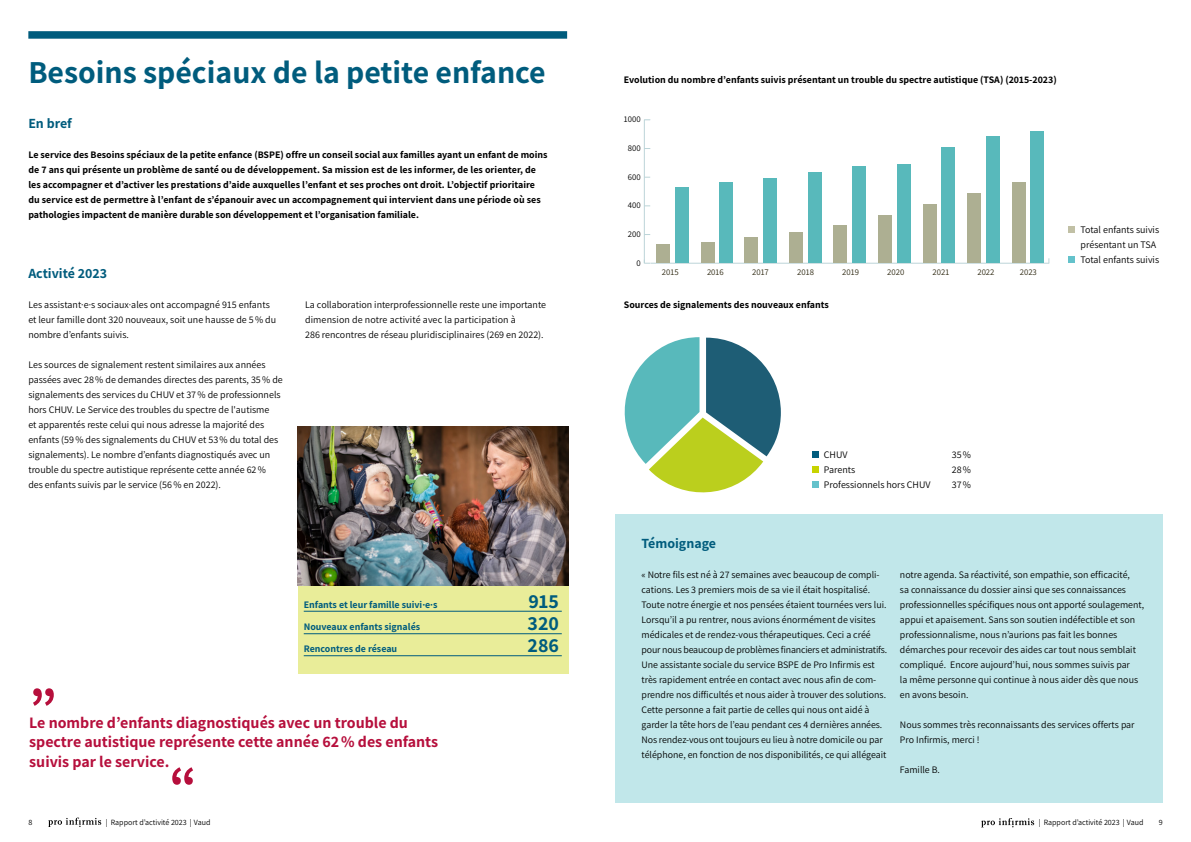
<style>
.page{position:relative;width:1191px;height:842px;background:#fff}
.page>*{position:absolute;margin:0;border:0;box-sizing:border-box;transform-origin:0 0}
.t1{font:700 52.8px "Assistant";color:#b60f3c}
.FR_H1-Überschrift{font:700 32px "Assistant";color:#005c7d}
.FR_P-Zahlen_mit_Linie{font:700 20px "Assistant";color:#005c7e}
.t2{font:700 16px/19.5px "Assistant";color:#b60f3c}
.FR_H2-14pt{font:700 14px "Assistant";color:#005c7d}
.FR_P-Grundtext_10pt{font:10px/15px "Assistant";color:#000}
.FR_P-Grundtext_bold_10pt{font:700 10px/15px "Assistant";letter-spacing:.005em;color:#000}
.FR_H3-10pt{font:700 10px "Assistant";color:#000}
.FR_P-Zahlen_mit_Linie-2{font:700 10px "Assistant";color:#005c7e}
.FR_P-Grafiklegende{font:10px "Assistant";color:#000}
.FR_P-Grundtext_10pt-2{font:9.9px/15px "Assistant";color:#000}
.t3{font:8.7px "Assistant";color:#2f2912}
.t4{font:8.7px "Assistant";color:#000}
.t5{font:8px "Assistant";color:#000}
</style>
<div class="page">
<div style="left:28px;top:31px;width:539px;height:8px;background:#005c7d"></div>
<svg style="left:981px;top:818px;width:53px;height:9px"></svg>
<svg style="left:48px;top:818px;width:53px;height:9px"></svg>
<div style="left:615px;top:514px;width:547px;height:288px;background:#c1e7ea"></div>
<div style="left:298px;top:580px;width:270px;height:94px;background:#e9ed99"></div>
<div style="left:812px;top:451px;width:6px;height:7px;background:#005c7e"></div>
<svg style="left:812px;top:466px;width:6px;height:6px"></svg>
<div style="left:812px;top:481px;width:6px;height:7px;background:#64c2cb"></div>
<svg style="left:624px;top:337px;width:157px;height:156px"></svg>
<hr style="left:650px;top:263px;width:399px;height:1px;background:#bcd4d8">
<hr style="left:644px;top:120px;width:1px;height:143px;background:#bcd4d8">
<div style="left:1030px;top:132px;width:14px;height:131px;background:#58b9bb"></div>
<div style="left:986px;top:137px;width:13px;height:126px;background:#58b9bb"></div>
<div style="left:941px;top:148px;width:14px;height:115px;background:#58b9bb"></div>
<div style="left:897px;top:164px;width:13px;height:99px;background:#58b9bb"></div>
<div style="left:852px;top:166px;width:13px;height:97px;background:#58b9bb"></div>
<div style="left:808px;top:173px;width:13px;height:90px;background:#58b9bb"></div>
<div style="left:763px;top:178px;width:13px;height:85px;background:#58b9bb"></div>
<div style="left:719px;top:183px;width:14px;height:80px;background:#58b9bb"></div>
<div style="left:675px;top:187px;width:13px;height:76px;background:#58b9bb"></div>
<div style="left:923px;top:204px;width:13px;height:59px;background:#adaf92"></div>
<div style="left:878px;top:216px;width:13px;height:47px;background:#adaf92"></div>
<div style="left:833px;top:225px;width:13px;height:38px;background:#adaf92"></div>
<div style="left:789px;top:232px;width:13px;height:31px;background:#adaf92"></div>
<div style="left:744px;top:237px;width:13px;height:26px;background:#adaf92"></div>
<div style="left:701px;top:242px;width:13px;height:21px;background:#adaf92"></div>
<div style="left:656px;top:245px;width:13px;height:18px;background:#adaf92"></div>
<div style="left:967px;top:194px;width:13px;height:69px;background:#adaf92"></div>
<div style="left:1012px;top:182px;width:13px;height:81px;background:#adaf92"></div>
<svg style="left:1068px;top:226px;width:6px;height:6px"></svg>
<svg style="left:1068px;top:256px;width:6px;height:6px"></svg>
<img style="left:298px;top:427px;width:270px;height:158px">
<hr style="left:304px;top:611px;width:258px;height:1px;background:#005c7e">
<hr style="left:304px;top:633px;width:258px;height:1px;background:#005c7e">
<hr style="left:304px;top:655px;width:258px;height:1px;background:#005c7e">
<h1 class="FR_H1-Überschrift" style="left:28px;top:50px;width:519px">Besoins spéciaux de la petite enfance</h1>
<h2 class="FR_H2-14pt" style="left:28px;top:113px;width:45px">En bref</h2>
<p class="FR_P-Grundtext_bold_10pt" style="left:28px;top:146px;width:521px">Le service des Besoins spéciaux de la petite enfance (BSPE) offre un conseil social aux familles ayant un enfant de moins de 7 ans qui présente un problème de santé ou de développement. Sa mission est de les informer, de les orienter, de les accompagner et d’activer les prestations d’aide auxquelles l’enfant et ses proches ont droit. L’objectif prioritaire du service est de permettre à l’enfant de s’épanouir avec un accompagnement qui intervient dans une période où ses pathologies impactent de manière durable son développement et l’organisation familiale.</p>
<h2 class="FR_H3-10pt" style="left:624px;top:72px;width:434px">Evolution du nombre d’enfants suivis présentant un trouble du spectre autistique (TSA) (2015-2023)</h2>
<p class="t4" style="left:624px;top:113px;width:18px">1000</p>
<p class="t4" style="left:628px;top:142px;width:14px">800</p>
<p class="t4" style="left:628px;top:171px;width:14px">600</p>
<p class="t4" style="left:628px;top:199px;width:14px">400</p>
<p class="t4" style="left:628px;top:228px;width:14px">200</p>
<h2 class="FR_H2-14pt" style="left:28px;top:263px;width:80px">Activité 2023</h2>
<p class="FR_P-Grundtext_10pt" style="left:28px;top:296px;width:249px">Les assistant·e·s sociaux·ales ont accompagné 915 enfants et leur famille dont 320 nouveaux, soit une hausse de 5% du nombre d’enfants suivis.</p>
<p class="FR_P-Grundtext_10pt" style="left:28px;top:356px;width:256px">Les sources de signalement restent similaires aux années passées avec 28% de demandes directes des parents, 35% de signalements des services du CHUV et 37% de professionnels hors CHUV. Le Service des troubles du spectre de l'autisme<br>et apparentés reste celui qui nous adresse la majorité des enfants (59% des signalements du CHUV et 53% du total des signalements). Le nombre d’enfants diagnostiqués avec un trouble du spectre autistique représente cette année 62% des enfants suivis par le service (56% en 2022).</p>
<p class="t4" style="left:636px;top:257px;width:6px">0</p>
<p class="t3" style="left:662px;top:266px;width:18px">2015</p>
<p class="t3" style="left:707px;top:266px;width:18px">2016</p>
<p class="t3" style="left:752px;top:266px;width:18px">2017</p>
<p class="t3" style="left:797px;top:266px;width:18px">2018</p>
<p class="t3" style="left:842px;top:266px;width:18px">2019</p>
<p class="t3" style="left:887px;top:266px;width:19px">2020</p>
<p class="t3" style="left:932px;top:266px;width:18px">2021</p>
<p class="t3" style="left:977px;top:266px;width:19px">2022</p>
<p class="t3" style="left:1019px;top:266px;width:19px">2023</p>
<p class="FR_P-Grundtext_10pt" style="left:305px;top:296px;width:242px">La collaboration interprofessionnelle reste une importante dimension de notre activité avec la participation à<br>286 rencontres de réseau pluridisciplinaires (269 en 2022).</p>
<h2 class="FR_H3-10pt" style="left:624px;top:297px;width:206px">Sources de signalements des nouveaux enfants</h2>
<p class="FR_P-Grafiklegende" style="left:824px;top:447px;width:25px">CHUV</p>
<p class="FR_P-Grafiklegende" style="left:951px;top:447px;width:21px">35%</p>
<p class="FR_P-Grafiklegende" style="left:824px;top:462px;width:33px">Parents</p>
<p class="FR_P-Grafiklegende" style="left:951px;top:462px;width:21px">28%</p>
<p class="FR_P-Grafiklegende" style="left:824px;top:477px;width:108px">Professionnels hors CHUV</p>
<p class="FR_P-Grafiklegende" style="left:951px;top:477px;width:21px">37%</p>
<p class="FR_P-Grundtext_10pt" style="left:1080px;top:221px;width:80px">Total enfants suivis présentant un TSA<br>Total enfants suivis</p>
<p class="FR_P-Zahlen_mit_Linie-2" style="left:304px;top:597px;width:135px">Enfants et leur famille suivi·e·s</p>
<p class="FR_P-Zahlen_mit_Linie" style="left:528px;top:587px;width:32px">915</p>
<p class="FR_P-Zahlen_mit_Linie-2" style="left:304px;top:620px;width:118px">Nouveaux enfants signalés</p>
<p class="FR_P-Zahlen_mit_Linie" style="left:527px;top:610px;width:33px">320</p>
<p class="FR_P-Zahlen_mit_Linie-2" style="left:304px;top:642px;width:95px">Rencontres de réseau</p>
<p class="FR_P-Zahlen_mit_Linie" style="left:527px;top:632px;width:33px">286</p>
<p class="t1" style="left:29px;top:671px;width:29px">”</p>
<p class="t2" style="left:29px;top:712px;width:410px">Le nombre d’enfants diagnostiqués avec un trouble du spectre autistique représente cette année 62% des enfants suivis par le service.</p>
<p class="t1" style="left:169px;top:749px;width:29px">“</p>
<h2 class="FR_H2-14pt" style="left:641px;top:533px;width:76px">Témoignage</h2>
<p class="FR_P-Grundtext_10pt-2" style="left:641px;top:566px;width:247px">« Notre fils est né à 27 semaines avec beaucoup de compli&shy;cations. Les 3 premiers mois de sa vie il était hospitalisé.<br>Toute notre énergie et nos pensées étaient tournées vers lui.<br>Lorsqu’il a pu rentrer, nous avions énormément de visites médicales et de rendez-vous thérapeutiques. Ceci a créé pour nous beaucoup de problèmes financiers et administratifs.<br>Une assistante sociale du service BSPE de Pro Infirmis est très rapidement entrée en contact avec nous afin de com&shy;prendre nos difficultés et nous aider à trouver des solutions.<br>Cette personne a fait partie de celles qui nous ont aidé à garder la tête hors de l’eau pendant ces 4 dernières années.<br>Nos rendez-vous ont toujours eu lieu à notre domicile ou par téléphone, en fonction de nos disponibilités, ce qui allégeait</p>
<p class="FR_P-Grundtext_10pt-2" style="left:900px;top:566px;width:246px">notre agenda. Sa réactivité, son empathie, son efficacité,<br>sa connaissance du dossier ainsi que ses connaissances professionnelles spécifiques nous ont apporté soulagement, appui et apaisement. Sans son soutien indéfectible et son professionnalisme, nous n’aurions pas fait les bonnes démarches pour recevoir des aides car tout nous semblait compliqué. Encore aujourd’hui, nous sommes suivis par<br>la même personne qui continue à nous aider dès que nous en avons besoin.</p>
<p class="FR_P-Grundtext_10pt-2" style="left:900px;top:716px;width:236px">Nous sommes très reconnaissants des services offerts par<br>Pro Infirmis, merci !</p>
<p class="FR_P-Grundtext_10pt-2" style="left:900px;top:761px;width:42px">Famille B.</p>
<p class="t5" style="left:28px;top:817px;width:5px">8</p>
<p class="t5" style="left:106px;top:817px;width:106px">| Rapport d’activité 2023 | Vaud</p>
<p class="t5" style="left:1038px;top:817px;width:106px">| Rapport d’activité 2023 | Vaud</p>
<p class="t5" style="left:1158px;top:817px;width:5px">9</p>
</div>
